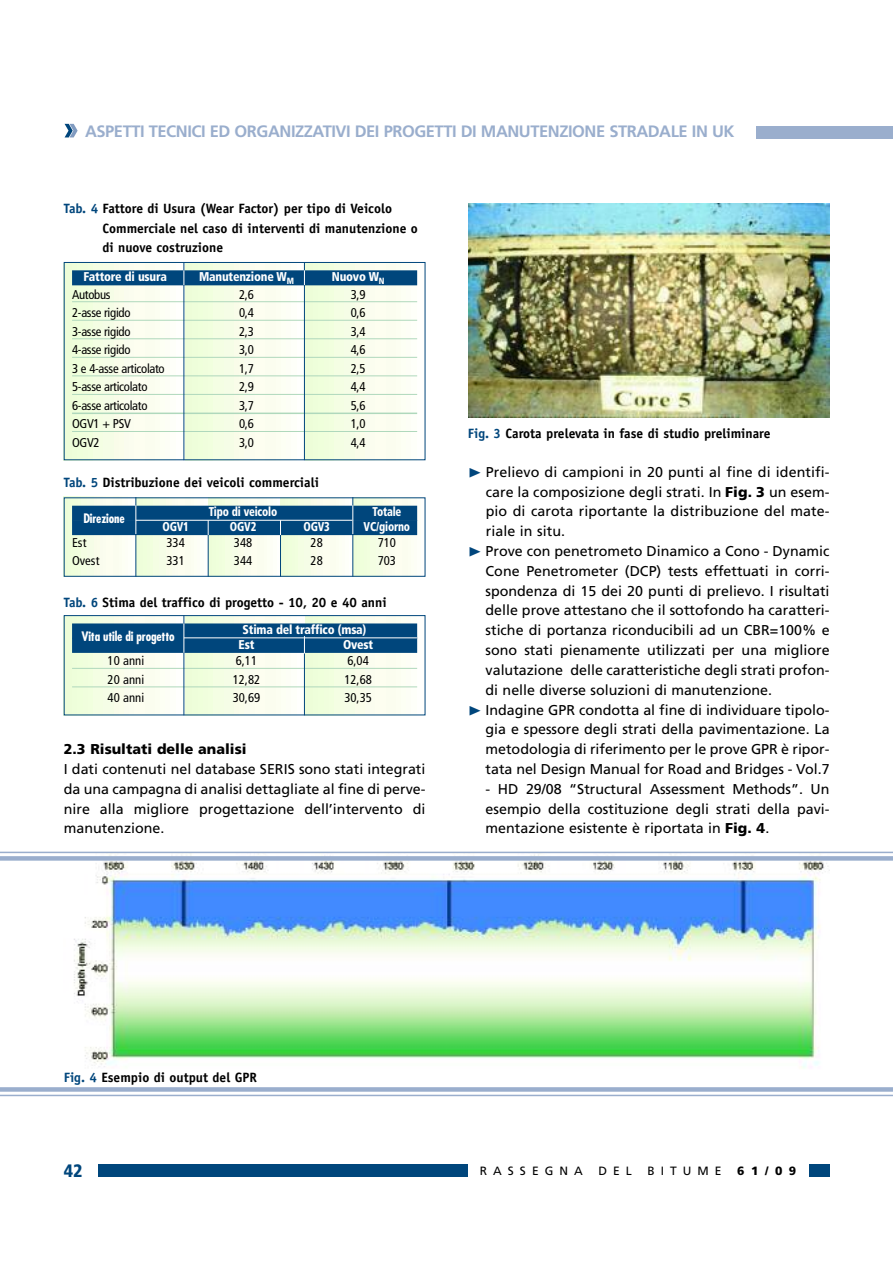
<style>
.page{position:relative;width:893px;height:1262px;background:#fff}
.page>*{position:absolute;margin:0;border:0;box-sizing:border-box;transform-origin:0 0}
.t1{font:900 condensed 18px "Frutiger";color:#00467c}
.t2{font:700 16.5px "Frutiger";letter-spacing:-.03em;color:#9aaecd}
.t3{font:14.25px/19.8px "Frutiger";color:#000;text-align:justify}
.t4{font:900 14.25px "Frutiger";color:#000}
.t5{font:700 13.5px/19.5px "Officina Sans";color:#000}
.t6{font:condensed 12.75px "Frutiger";letter-spacing:-.025em;color:#000}
.t7{font:900 condensed 12.75px/14.4px "Frutiger";letter-spacing:-.015em;color:#fff;scale:.95 1}
.t8{font:900 condensed 12.75px "Frutiger";letter-spacing:-.015em;color:#fff;scale:.85 1}
.t9{font:700 condensed 12.75px "Futura";letter-spacing:-.015em;color:#fff}
.t10{font:12px "Frutiger";letter-spacing:.5em;color:#000}
.t11{font:900 12px "Frutiger";color:#000}
.s1{color:#00467c}
.s2{font-family:"Zeal";color:#00467c}
.s3{font-weight:900}
</style>
<div class="page">
<div style="left:98px;top:1164px;width:731px;height:12px;background:#00467c"></div>
<div style="left:468px;top:1159px;width:340px;height:24px;background:#fff"></div>
<div style="left:756px;top:126px;width:136px;height:13px;background:#9aaecd"></div>
<svg style="left:65px;top:124px;width:13px;height:13px"></svg>
<div style="left:72px;top:623px;width:345px;height:15px;background:#00467c"></div>
<div style="left:72px;top:638px;width:345px;height:15px;background:#00467c"></div>
<hr style="left:72px;top:668px;width:345px;height:1px;background:#afd8bc">
<hr style="left:72px;top:686px;width:345px;height:1px;background:#afd8bc">
<div style="left:64px;top:615px;width:361px;height:100px;border:1px solid #00467c"></div>
<hr style="left:183px;top:615px;width:1px;height:100px;background:#00467c">
<svg style="left:183px;top:623px;width:1px;height:29px"></svg>
<hr style="left:184px;top:637px;width:233px;height:1px;background:#fff">
<hr style="left:304px;top:636px;width:1px;height:79px;background:#00467c">
<svg style="left:304px;top:636px;width:1px;height:17px"></svg>
<img style="left:64px;top:496px;width:354px;height:78px">
<div style="left:72px;top:506px;width:345px;height:14px;background:#00467c"></div>
<div style="left:72px;top:520px;width:345px;height:15px;background:#00467c"></div>
<hr style="left:135px;top:497px;width:1px;height:79px;background:#00467c">
<hr style="left:208px;top:523px;width:1px;height:53px;background:#00467c">
<svg style="left:135px;top:505px;width:1px;height:29px"></svg>
<hr style="left:136px;top:520px;width:217px;height:1px;background:#fff">
<svg style="left:208px;top:520px;width:1px;height:15px"></svg>
<hr style="left:280px;top:523px;width:1px;height:53px;background:#00467c">
<hr style="left:352px;top:497px;width:1px;height:79px;background:#00467c">
<svg style="left:280px;top:520px;width:1px;height:15px"></svg>
<svg style="left:352px;top:505px;width:1px;height:29px"></svg>
<img style="left:468px;top:203px;width:361px;height:214px">
<img style="left:64px;top:853px;width:765px;height:215px">
<hr style="left:0;top:851px;width:892px;height:2px;background:#9aaecd">
<svg style="left:0;top:856px;width:892px;height:4px;background:#9db1ce"></svg>
<hr style="left:0;top:1094px;width:892px;height:2px;background:#9aaecd">
<svg style="left:0;top:1087px;width:892px;height:4px;background:#9fb2cf"></svg>
<img style="left:66px;top:264px;width:352px;height:194px">
<div style="left:72px;top:270px;width:345px;height:15px;background:#00467c"></div>
<hr style="left:72px;top:301px;width:345px;height:1px;background:#afd8bc">
<hr style="left:72px;top:320px;width:345px;height:1px;background:#afd8bc">
<hr style="left:72px;top:338px;width:345px;height:1px;background:#afd8bc">
<hr style="left:72px;top:357px;width:345px;height:1px;background:#afd8bc">
<hr style="left:72px;top:375px;width:345px;height:1px;background:#afd8bc">
<hr style="left:72px;top:394px;width:345px;height:1px;background:#afd8bc">
<hr style="left:72px;top:412px;width:345px;height:2px;background:#afd8bc">
<hr style="left:72px;top:431px;width:345px;height:1px;background:#afd8bc">
<div style="left:64px;top:262px;width:361px;height:198px;border:1px solid #00467c"></div>
<hr style="left:183px;top:262px;width:1px;height:198px;background:#00467c">
<svg style="left:183px;top:270px;width:1px;height:15px"></svg>
<hr style="left:304px;top:262px;width:1px;height:198px;background:#00467c">
<svg style="left:304px;top:270px;width:1px;height:15px"></svg>
<p class="t2" style="left:85px;top:121px;width:651px">ASPETTI TECNICI ED ORGANIZZATIVI DEI PROGETTI DI MANUTENZIONE STRADALE IN UK</p>
<p class="t5" style="left:102px;top:199px;width:317px;text-indent:-39px"><span class="s1">Tab. 4</span> Fattore di Usura (Wear Factor) per tipo di Veicolo<br>Commerciale nel caso di interventi di manutenzione o di nuove costruzione</p>
<p class="t7" style="left:83px;top:269px;width:89px">Fattore di usura</p>
<p class="t7" style="left:199px;top:269px;width:101px">Manutenzione W<sub>M</sub></p>
<p class="t7" style="left:332px;top:269px;width:57px">Nuovo W<sub>N</sub></p>
<p class="t6" style="left:72px;top:287px;width:40px">Autobus</p>
<p class="t6" style="left:239px;top:287px;width:16px">2,6</p>
<p class="t6" style="left:351px;top:287px;width:16px">3,9</p>
<p class="t6" style="left:72px;top:305px;width:60px">2-asse rigido</p>
<p class="t6" style="left:239px;top:305px;width:16px">0,4</p>
<p class="t6" style="left:351px;top:305px;width:16px">0,6</p>
<p class="t6" style="left:72px;top:324px;width:60px">3-asse rigido</p>
<p class="t6" style="left:239px;top:324px;width:16px">2,3</p>
<p class="t6" style="left:351px;top:324px;width:16px">3,4</p>
<p class="t6" style="left:72px;top:342px;width:60px">4-asse rigido</p>
<p class="t6" style="left:239px;top:342px;width:16px">3,0</p>
<p class="t6" style="left:351px;top:342px;width:16px">4,6</p>
<p class="t6" style="left:72px;top:361px;width:94px">3 e 4-asse articolato</p>
<p class="t6" style="left:239px;top:361px;width:16px">1,7</p>
<p class="t6" style="left:351px;top:361px;width:16px">2,5</p>
<p class="t6" style="left:72px;top:379px;width:77px">5-asse articolato</p>
<p class="t6" style="left:239px;top:379px;width:16px">2,9</p>
<p class="t6" style="left:351px;top:379px;width:16px">4,4</p>
<p class="t6" style="left:72px;top:398px;width:77px">6-asse articolato</p>
<p class="t6" style="left:239px;top:398px;width:16px">3,7</p>
<p class="t6" style="left:351px;top:398px;width:16px">5,6</p>
<p class="t6" style="left:72px;top:416px;width:60px">OGV1 + PSV</p>
<p class="t6" style="left:239px;top:416px;width:16px">0,6</p>
<p class="t6" style="left:351px;top:416px;width:16px">1,0</p>
<p class="t6" style="left:72px;top:435px;width:29px">OGV2</p>
<p class="t6" style="left:239px;top:435px;width:16px">3,0</p>
<p class="t6" style="left:351px;top:435px;width:16px">4,4</p>
<p class="t5" style="left:64px;top:473px;width:256px"><span class="s1">Tab. 5</span> Distribuzione dei veicoli commerciali</p>
<p class="t9" style="left:83px;top:510px;width:43px">Direzione</p>
<p class="t8" style="left:209px;top:504px;width:82px">Tipo di veicolo</p>
<p class="t8" style="left:372px;top:504px;width:36px">Totale</p>
<p class="t8" style="left:162px;top:519px;width:33px">OGV1</p>
<p class="t8" style="left:230px;top:519px;width:33px">OGV2</p>
<p class="t8" style="left:303px;top:519px;width:33px">OGV3</p>
<p class="t8" style="left:363px;top:519px;width:56px">VC/giorno</p>
<p class="t6" style="left:72px;top:535px;width:16px">Est</p>
<p class="t6" style="left:166px;top:535px;width:20px">334</p>
<p class="t6" style="left:234px;top:535px;width:20px">348</p>
<p class="t6" style="left:310px;top:535px;width:14px">28</p>
<p class="t6" style="left:377px;top:535px;width:20px">710</p>
<p class="t6" style="left:72px;top:553px;width:29px">Ovest</p>
<p class="t6" style="left:166px;top:553px;width:20px">331</p>
<p class="t6" style="left:234px;top:553px;width:20px">344</p>
<p class="t6" style="left:310px;top:553px;width:14px">28</p>
<p class="t6" style="left:377px;top:553px;width:20px">703</p>
<p class="t5" style="left:64px;top:592px;width:324px"><span class="s1">Tab. 6</span> Stima del traffico di progetto - 10, 20 e 40 anni</p>
<p class="t9" style="left:81px;top:628px;width:95px">Vita utile di progetto</p>
<p class="t7" style="left:238px;top:622px;width:136px;text-indent:4px">Stima del traffico (msa)<br>Est</p>
<p class="t7" style="left:343px;top:637px;width:33px">Ovest</p>
<p class="t6" style="left:108px;top:653px;width:38px">10 anni</p>
<p class="t6" style="left:236px;top:653px;width:23px">6,11</p>
<p class="t6" style="left:347px;top:653px;width:23px">6,04</p>
<p class="t6" style="left:108px;top:672px;width:38px">20 anni</p>
<p class="t6" style="left:233px;top:672px;width:29px">12,82</p>
<p class="t6" style="left:344px;top:672px;width:29px">12,68</p>
<p class="t6" style="left:108px;top:690px;width:38px">40 anni</p>
<p class="t6" style="left:233px;top:690px;width:29px">30,69</p>
<p class="t6" style="left:344px;top:690px;width:29px">30,35</p>
<p class="t4" style="left:64px;top:740px;width:184px">2.3 Risultati delle analisi</p>
<p class="t3" style="left:64px;top:759px;width:363px">I dati contenuti nel database SERIS sono stati integrati da una campagna di analisi dettagliate al fine di perve&shy;nire alla migliore progettazione dell’intervento di manutenzione.</p>
<p class="t5" style="left:468px;top:423px;width:304px"><span class="s1">Fig. 3</span> Carota prelevata in fase di studio preliminare</p>
<p class="t3" style="left:468px;top:462px;width:363px"><span class="s2">❿☎</span>Prelievo di campioni in 20 punti al fine di identifi-</p>
<p class="t3" style="left:486px;top:482px;width:345px">care la composizione degli strati. In <span class="s3">Fig. 3</span> un esem-</p>
<p class="t3" style="left:486px;top:501px;width:345px">pio di carota riportante la distribuzione del mate-</p>
<p class="t3" style="left:486px;top:521px;width:81px">riale in situ.</p>
<p class="t3" style="left:468px;top:541px;width:363px"><span class="s2">❿☎</span>Prove con penetrometo Dinamico a Cono - Dynamic</p>
<p class="t3" style="left:485px;top:561px;width:345px">Cone Penetrometer (DCP) tests effettuati in corri-</p>
<p class="t3" style="left:485px;top:581px;width:345px">spondenza di 15 dei 20 punti di prelievo. I risultati</p>
<p class="t3" style="left:485px;top:600px;width:345px">delle prove attestano che il sottofondo ha caratteri-</p>
<p class="t3" style="left:485px;top:620px;width:345px">stiche di portanza riconducibili ad un CBR=100% e</p>
<p class="t3" style="left:485px;top:640px;width:345px">sono stati pienamente utilizzati per una migliore</p>
<p class="t3" style="left:485px;top:660px;width:345px">valutazione delle caratteristiche degli strati profon-</p>
<p class="t3" style="left:485px;top:680px;width:288px">di nelle diverse soluzioni di manutenzione.</p>
<p class="t3" style="left:468px;top:699px;width:363px"><span class="s2">❿☎</span>Indagine GPR condotta al fine di individuare tipolo-</p>
<p class="t3" style="left:485px;top:719px;width:345px">gia e spessore degli strati della pavimentazione. La</p>
<p class="t3" style="left:485px;top:739px;width:345px">metodologia di riferimento per le prove GPR è ripor-</p>
<p class="t3" style="left:485px;top:759px;width:345px">tata nel Design Manual for Road and Bridges - Vol.7</p>
<p class="t3" style="left:485px;top:779px;width:345px">- HD 29/08 “Structural Assessment Methods”. Un esempio della costituzione degli strati della pavi&shy;mentazione esistente è riportata in <span class="s3">Fig. 4</span>.</p>
<p class="t5" style="left:64px;top:1067px;width:195px"><span class="s1">Fig. 4</span> Esempio di output del GPR</p>
<p class="t1" style="left:64px;top:1159px;width:20px">42</p>
<p class="t10" style="left:480px;top:1163px;width:104px">RASSEGNA</p>
<p class="t10" style="left:598px;top:1163px;width:35px">DEL</p>
<p class="t10" style="left:647px;top:1163px;width:76px">BITUME</p>
<p class="t11" style="left:737px;top:1163px;width:61px">61/09</p>
</div>
